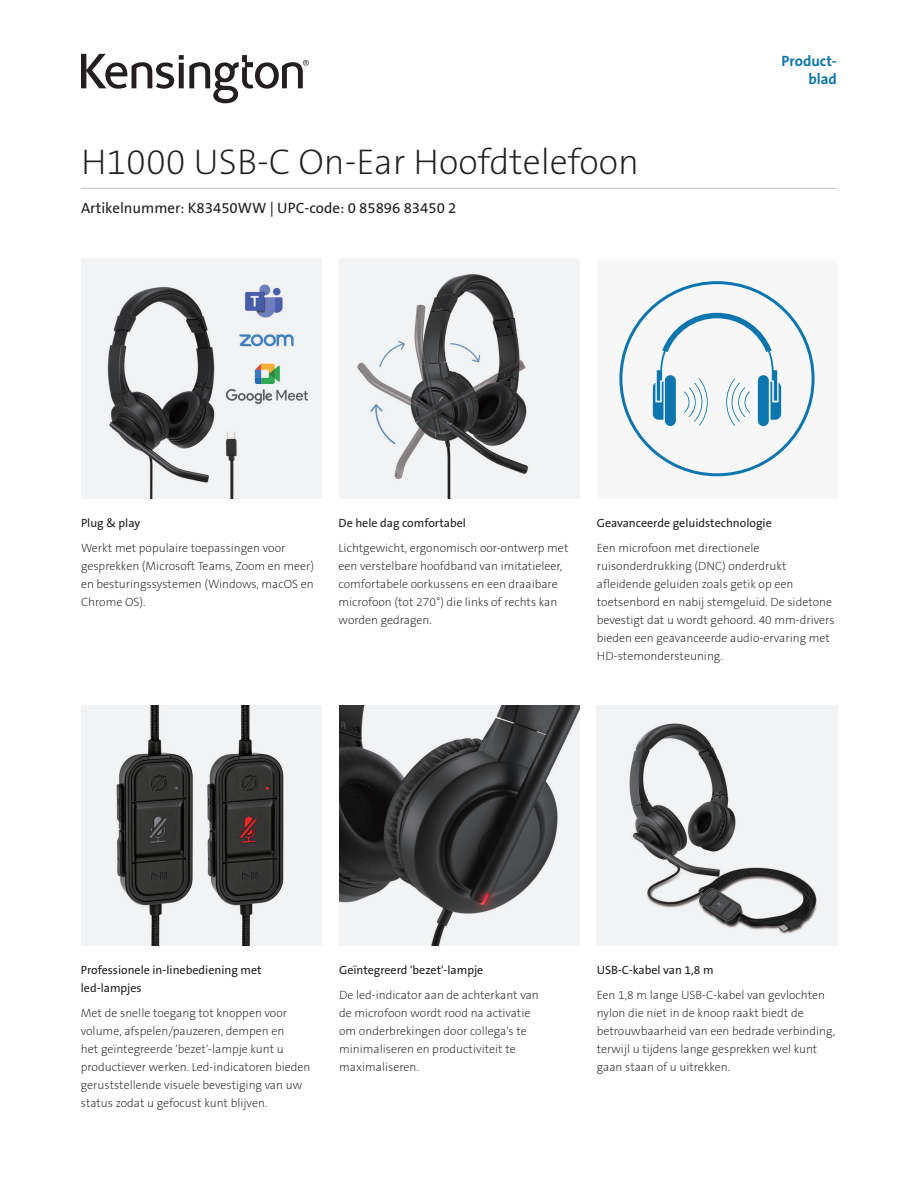
<style>
.page{position:relative;width:918px;height:1188px;background:#fff}
.page>*{position:absolute;margin:0;border:0;box-sizing:border-box;transform-origin:0 0}
.Product_Name{font:36px "The Sans KENSINGTON2 XL";color:#231f20}
.Part_No__UPC{font:15px "The Sans KENSINGTON5 Rg";color:#231f20}
.Filetype_Header_Blue{font:15px "The Sans KENSINGTON7 Bd";color:#0e76ae}
.t1{font:12px/18px "The Sans KENSINGTON2 XL";color:#231f20}
.t2{font:12px/18px "The Sans KENSINGTON5 Rg";color:#231f20}
</style>
<div class="page">
<hr style="left:81px;top:188px;width:756px;height:1px;background:#bcbdc0">
<svg style="left:81px;top:54px;width:228px;height:49px"></svg>
<img style="left:81px;top:706px;width:240px;height:240px">
<img style="left:339px;top:706px;width:241px;height:240px">
<img style="left:597px;top:706px;width:240px;height:240px">
<div style="left:597px;top:259px;width:239px;height:239px;background:#f7f7f8"></div>
<img style="left:81px;top:259px;width:240px;height:240px">
<img style="left:339px;top:259px;width:241px;height:240px">
<svg style="left:653px;top:313px;width:128px;height:113px"></svg>
<h1 class="Product_Name" style="left:81px;top:143px;width:560px">H1000 USB-C On-Ear Hoofdtelefoon</h1>
<h2 class="Part_No__UPC" style="left:81px;top:200px;width:377px">Artikelnummer: K83450WW | UPC-code: 0 85896 83450 2</h2>
<p class="Filetype_Header_Blue" style="left:782px;top:53px;width:57px">Product-</p>
<p class="Filetype_Header_Blue" style="left:808px;top:71px;width:30px">blad</p>
<p class="t2" style="left:81px;top:514px;width:61px">Plug &amp; play</p>
<p class="t1" style="left:81px;top:539px;width:235px">Werkt met populaire toepassingen voor gesprekken (Microsoft Teams, Zoom en meer) en besturingssystemen (Windows, macOS en Chrome OS).</p>
<p class="t2" style="left:339px;top:514px;width:129px">De hele dag comfortabel</p>
<p class="t1" style="left:339px;top:539px;width:231px">Lichtgewicht, ergonomisch oor-ontwerp met een verstelbare hoofdband van imitatieleer, comfortabele oorkussens en een draaibare microfoon (tot 270°) die links of rechts kan worden gedragen.</p>
<p class="t2" style="left:597px;top:514px;width:176px">Geavanceerde geluidstechnologie</p>
<p class="t1" style="left:597px;top:539px;width:239px">Een microfoon met directionele ruisonderdrukking (DNC) onderdrukt afleidende geluiden zoals getik op een toetsenbord en nabij stemgeluid. De sidetone bevestigt dat u wordt gehoord. 40 mm-drivers bieden een geavanceerde audio-ervaring met HD-stemondersteuning.</p>
<p class="t2" style="left:81px;top:961px;width:182px">Professionele in-linebediening met led-lampjes</p>
<p class="t1" style="left:81px;top:1004px;width:231px">Met de snelle toegang tot knoppen voor volume, afspelen/pauzeren, dempen en<br>het geïntegreerde 'bezet'-lampje kunt u productiever werken. Led-indicatoren bieden geruststellende visuele bevestiging van uw status zodat u gefocust kunt blijven.</p>
<p class="t2" style="left:339px;top:961px;width:146px">Geïntegreerd 'bezet'-lampje</p>
<p class="t1" style="left:339px;top:986px;width:201px">De led-indicator aan de achterkant van de microfoon wordt rood na activatie om onderbrekingen door collega's te minimaliseren en productiviteit te maximaliseren.</p>
<p class="t2" style="left:597px;top:961px;width:118px">USB-C-kabel van 1,8 m</p>
<p class="t1" style="left:597px;top:986px;width:240px">Een 1,8 m lange USB-C-kabel van gevlochten nylon die niet in de knoop raakt biedt de betrouwbaarheid van een bedrade verbinding, terwijl u tijdens lange gesprekken wel kunt gaan staan of u uitrekken.</p>
</div>
